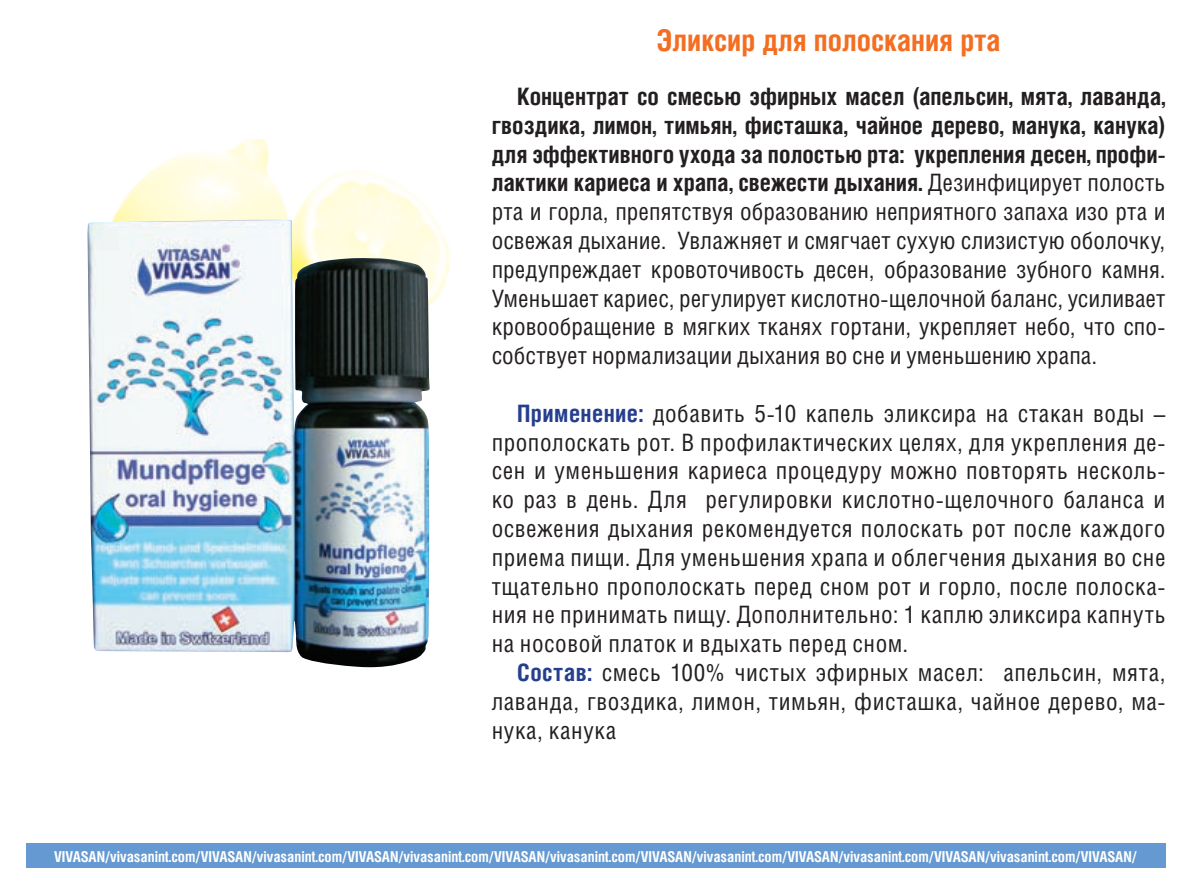
<style>
.page{position:relative;width:1191px;height:893px;background:#fff}
.page>*{position:absolute;margin:0;border:0;box-sizing:border-box;transform-origin:0 0}
.t1{font:700 30px "Helios Cond C";color:#f36e21}
.t2{font:24px/28.8px "Helios Cond C";letter-spacing:.02em;color:#231f20;text-align:justify}
.t3{font:700 15px "Helios Cond C";color:#fff}
.s1{font-weight:700}
.s2{font-weight:700;color:#253f8e}
</style>
<div class="page">
<img style="left:113px;top:140px;width:337px;height:165px">
<img style="left:87px;top:220px;width:343px;height:447px">
<div style="left:26px;top:843px;width:1139px;height:24px;background:#6599d1"></div>
<p class="t1" style="left:656px;top:22px;width:345px">Эликсир для полоскания рта</p>
<p class="t2" style="left:492px;top:82px;width:675px;text-indent:26px"><span class="s1">Концентрат со смесью эфирных масел (апельсин, мята, лаванда, гвоздика, лимон, тимьян, фисташка, чайное дерево, манука, канука) для эффективного ухода за полостью рта: укрепления десен, профи&shy;лактики кариеса и храпа, свежести дыхания.</span> Дезинфицирует полость рта и горла, препятствуя образованию неприятного запаха изо рта и освежая дыхание. Увлажняет и смягчает сухую слизистую оболочку, предупреждает кровоточивость десен, образование зубного камня.<br>Уменьшает кариес, регулирует кислотно-щелочной баланс, усиливает кровообращение в мягких тканях гортани, укрепляет небо, что спо&shy;собствует нормализации дыхания во сне и уменьшению храпа.</p>
<p class="t2" style="left:492px;top:398px;width:675px;text-indent:26px"><span class="s2">Применение:</span> добавить 5-10 капель эликсира на стакан воды – прополоскать рот. В профилактических целях, для укрепления де&shy;сен и уменьшения кариеса процедуру можно повторять несколь&shy;ко раз в день. Для регулировки кислотно-щелочного баланса и освежения дыхания рекомендуется полоскать рот после каждого приема пищи. Для уменьшения храпа и облегчения дыхания во сне тщательно прополоскать перед сном рот и горло, после полоска&shy;ния не принимать пищу. Дополнительно: 1 каплю эликсира капнуть на носовой платок и вдыхать перед сном.</p>
<p class="t2" style="left:492px;top:658px;width:675px;text-indent:26px"><span class="s2">Cостав:</span> смесь 100% чистых эфирных масел: апельсин, мята, лаванда, гвоздика, лимон, тимьян, фисташка, чайное дерево, ма&shy;нука, канука</p>
<p class="t3" style="left:54px;top:847px;width:1084px">VIVASAN/vivasanint.com/VIVASAN/vivasanint.com/VIVASAN/vivasanint.com/VIVASAN/vivasanint.com/VIVASAN/vivasanint.com/VIVASAN/vivasanint.com/VIVASAN/vivasanint.com/VIVASAN/</p>
</div>
